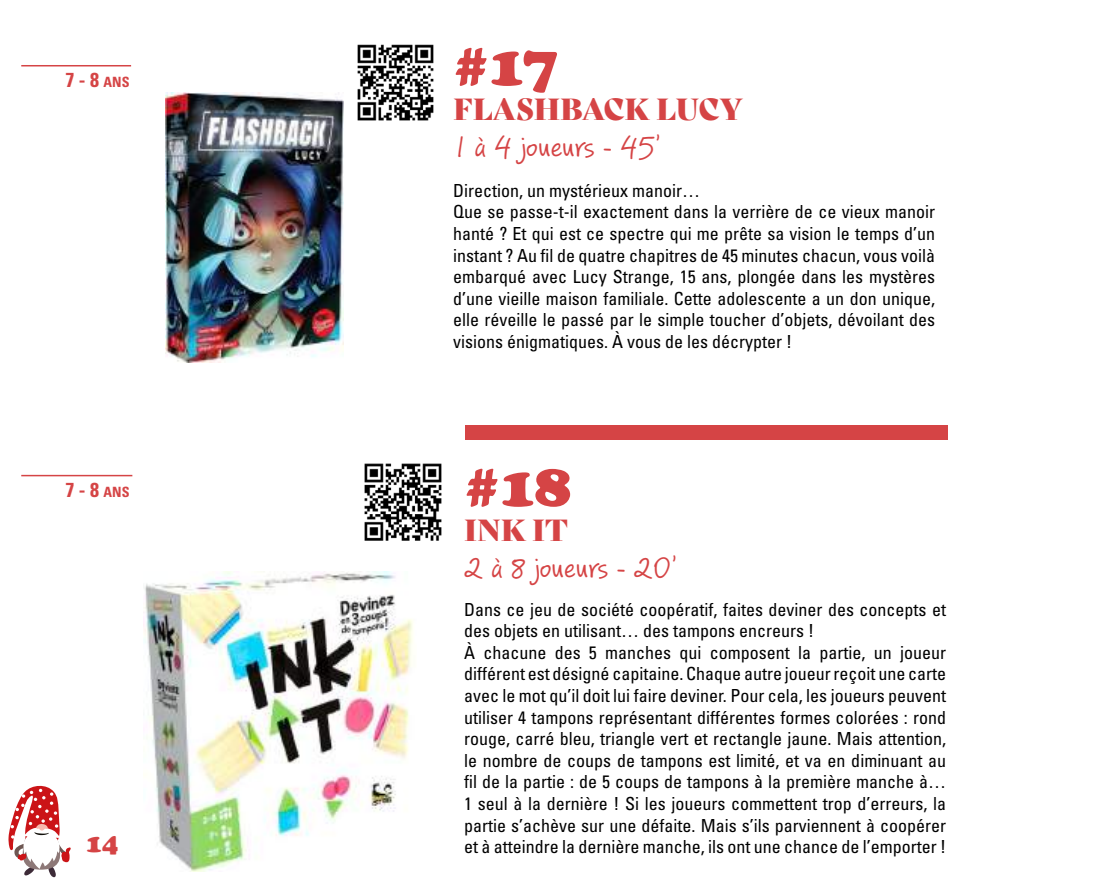
<style>
.page{position:relative;width:1106px;height:893px;background:#fff}
.page>*{position:absolute;margin:0;border:0;box-sizing:border-box;transform-origin:0 0}
.t1{font:900 60px "Cooper";color:#d54445}
.t2{font:29.7px "PF Reminder";color:#d54445}
.t3{font:29.7px "Bely Display";color:#d54445}
.t4{font:900 27px "Cooper";color:#d54445}
.t5{font:700 condensed 20.25px "Univers LT Std";color:#d54445}
.t6{font:condensed 18px/21.6px "Univers LT Std";color:#000}
.s1{font-size:14.1px}
</style>
<div class="page">
<svg style="left:8px;top:785px;width:63px;height:92px"></svg>
<div style="left:465px;top:425px;width:482px;height:15px;background:#d54445"></div>
<hr style="left:21px;top:475px;width:111px;height:1px;background:#d54445">
<img style="left:143px;top:571px;width:270px;height:301px">
<img style="left:364px;top:463px;width:78px;height:78px">
<hr style="left:21px;top:65px;width:110px;height:1px;background:#d54445">
<img style="left:357px;top:44px;width:77px;height:77px">
<img style="left:166px;top:93px;width:177px;height:269px">
<p class="t5" style="left:65px;top:67px;width:64px">7 - 8 <span class="s1">ANS</span></p>
<p class="t5" style="left:65px;top:477px;width:64px">7 - 8 <span class="s1">ANS</span></p>
<h3 class="t4" style="left:86px;top:828px;width:34px">14</h3>
<h1 class="t1" style="left:453px;top:30px;width:107px">#17</h1>
<h2 class="t3" style="left:453px;top:86px;width:291px">FLASHBACK LUCY</h2>
<h2 class="t2" style="left:453px;top:129px;width:209px">1 à 4 joueurs - 45’</h2>
<p class="t6" style="left:453px;top:179px;width:483px">Direction, un mystérieux manoir…<br>Que se passe-t-il exactement dans la verrière de ce vieux manoir hanté ? Et qui est ce spectre qui me prête sa vision le temps d’un instant ? Au fil de quatre chapitres de 45 minutes chacun, vous voilà embarqué avec Lucy Strange, 15 ans, plongée dans les mystères d’une vieille maison familiale. Cette adolescente a un don unique, elle réveille le passé par le simple toucher d’objets, dévoilant des visions énigmatiques. À vous de les décrypter !</p>
<h1 class="t1" style="left:464px;top:451px;width:108px">#18</h1>
<h2 class="t3" style="left:464px;top:507px;width:106px">INK IT</h2>
<h2 class="t2" style="left:464px;top:550px;width:215px">2 à 8 joueurs - 20’</h2>
<p class="t6" style="left:464px;top:598px;width:483px">Dans ce jeu de société coopératif, faites deviner des concepts et des objets en utilisant… des tampons encreurs !<br>À chacune des 5 manches qui composent la partie, un joueur différent est désigné capitaine. Chaque autre joueur reçoit une carte avec le mot qu’il doit lui faire deviner. Pour cela, les joueurs peuvent utiliser 4 tampons représentant différentes formes colorées : rond rouge, carré bleu, triangle vert et rectangle jaune. Mais attention, le nombre de coups de tampons est limité, et va en diminuant au fil de la partie : de 5 coups de tampons à la première manche à… 1 seul à la dernière ! Si les joueurs commettent trop d’erreurs, la partie s’achève sur une défaite. Mais s’ils parviennent à coopérer et à atteindre la dernière manche, ils ont une chance de l’emporter !</p>
</div>
